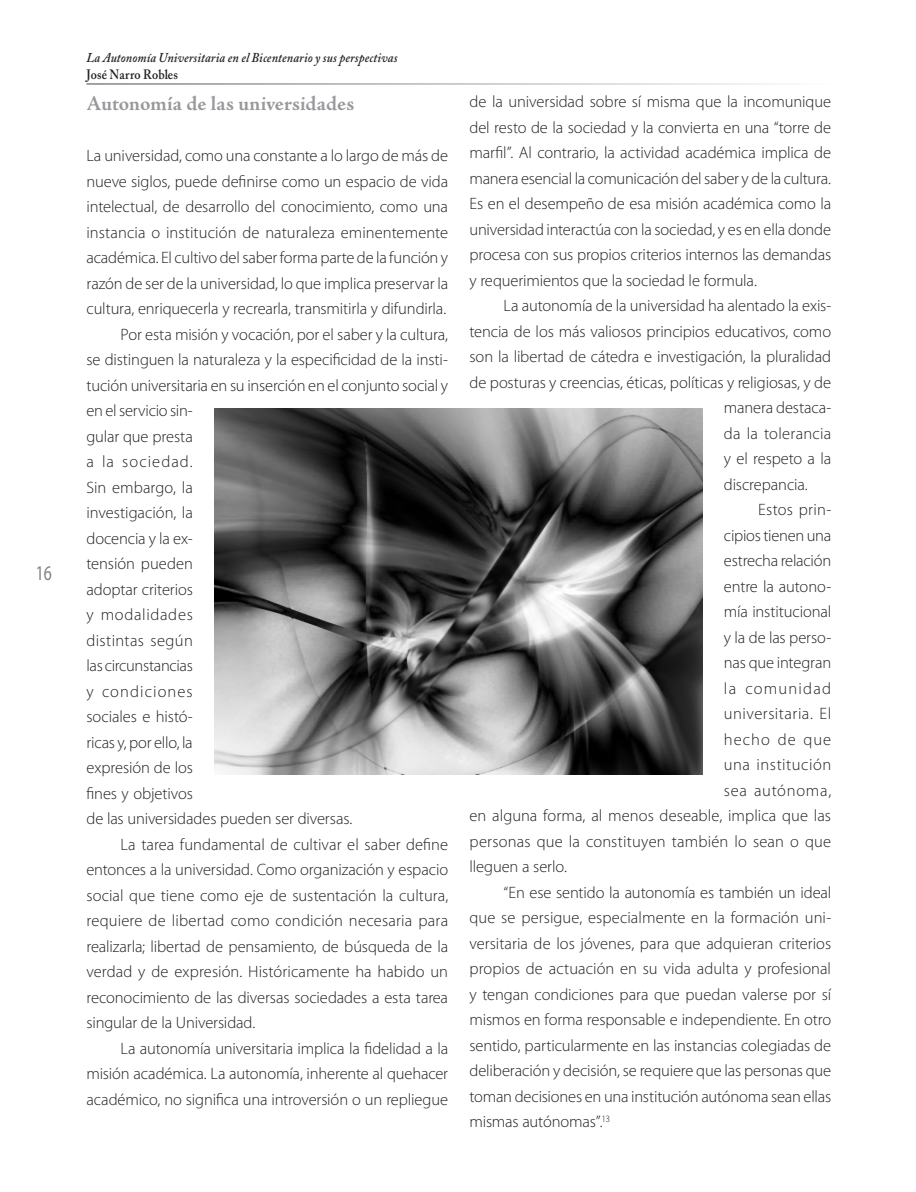
<style>
.page{position:relative;width:916px;height:1192px;background:#fff}
.page>*{position:absolute;margin:0;border:0;box-sizing:border-box;transform-origin:0 0}
.Art_-_Subtítulo{font:700 21px "Adobe Jenson Pro";color:#97999c}
.t1{font:21px "Myriad Pro";color:#808285;scale:.75 1}
.Art_-_Cuerpo_de_txt{font:300 16.5px/25.5px "Myriad Pro";letter-spacing:-.005em;color:#231f20;text-align:justify}
.Art_-_1er_párr{font:300 16.5px/25.5px "Myriad Pro";letter-spacing:-.01em;color:#231f20;text-align:justify}
.Art_-_Cuerpo_de_txt-2{font:300 16.5px "Myriad Pro";letter-spacing:.03em;color:#231f20}
.Art_-_Cuerpo_de_txt-3{font:300 16.5px "Myriad Pro";letter-spacing:.045em;color:#231f20}
.Art_-_Cuerpo_de_txt-4{font:300 16.5px "Myriad Pro";letter-spacing:.075em;color:#231f20}
.Art_-_Cuerpo_de_txt-5{font:300 16.5px "Myriad Pro";letter-spacing:.015em;color:#231f20}
.Art_-_Cuerpo_de_txt-6{font:300 16.5px "Myriad Pro";letter-spacing:.06em;color:#231f20}
.Art_-_Marquesina_red{font:italic 600 13.5px "Adobe Caslon Pro";letter-spacing:.01em;color:#231f20;scale:.9 1}
.Art_-_Marquesina_red-2{font:600 13.5px "Adobe Caslon Pro";letter-spacing:.01em;color:#231f20;scale:.9 1}
</style>
<div class="page">
<img style="left:214px;top:408px;width:488px;height:366px">
<p class="t1" style="left:36px;top:560px;width:22px">16</p>
<p class="Art_-_Marquesina_red" style="left:86px;top:50px;width:347px">La Autonomía Universitaria en el Bicentenario y sus perspectivas</p>
<p class="Art_-_Marquesina_red-2" style="left:86px;top:66px;width:103px">José Narro Robles</p>
<p class="Art_-_Subtítulo" style="left:86px;top:91px;width:269px">Autonomía de las universidades</p>
<p class="Art_-_1er_párr" style="left:86px;top:143px;width:363px">La universidad, como una constante a lo largo de más de nueve siglos, puede definirse como un espacio de vida intelectual, de desarrollo del conocimiento, como una instancia o institución de naturaleza eminentemente académica. El cultivo del saber forma parte de la función y razón de ser de la universidad, lo que implica preservar la cultura, enriquecerla y recrearla, transmitirla y difundirla.</p>
<p class="Art_-_Cuerpo_de_txt" style="left:86px;top:321px;width:363px;text-align:left;text-indent:34px">Por esta misión y vocación, por el saber y la cultura, se distinguen la naturaleza y la especificidad de la insti&shy;tución universitaria en su inserción en el conjunto social y en el servicio sin-<br>gular que presta<br>a la sociedad.<br>Sin embargo, la<br>investigación, la<br>docencia y la ex-<br>tensión pueden<br>adoptar criterios<br>y modalidades<br>distintas según<br>las circunstancias<br>y condiciones<br>sociales e histó-<br>ricas y, por ello, la<br>expresión de los<br>fines y objetivos<br>de las universidades pueden ser diversas.</p>
<p class="Art_-_Cuerpo_de_txt" style="left:86px;top:831px;width:363px;text-indent:34px">La tarea fundamental de cultivar el saber define entonces a la universidad. Como organización y espacio social que tiene como eje de sustentación la cultura, requiere de libertad como condición necesaria para realizarla; libertad de pensamiento, de búsqueda de la verdad y de expresión. Históricamente ha habido un reconocimiento de las diversas sociedades a esta tarea singular de la Universidad.</p>
<p class="Art_-_Cuerpo_de_txt" style="left:86px;top:1035px;width:363px;text-indent:34px">La autonomía universitaria implica la fidelidad a la misión académica. La autonomía, inherente al quehacer académico, no significa una introversión o un repliegue</p>
<p class="Art_-_Cuerpo_de_txt" style="left:469px;top:89px;width:363px">de la universidad sobre sí misma que la incomunique del resto de la sociedad y la convierta en una “torre de marfil”. Al contrario, la actividad académica implica de manera esencial la comunicación del saber y de la cultura.<br>Es en el desempeño de esa misión académica como la universidad interactúa con la sociedad, y es en ella donde procesa con sus propios criterios internos las demandas y requerimientos que la sociedad le formula.</p>
<p class="Art_-_Cuerpo_de_txt" style="left:503px;top:293px;width:329px">La autonomía de la universidad ha alentado la exis-</p>
<p class="Art_-_Cuerpo_de_txt" style="left:469px;top:318px;width:363px">tencia de los más valiosos principios educativos, como</p>
<p class="Art_-_Cuerpo_de_txt" style="left:469px;top:344px;width:363px">son la libertad de cátedra e investigación, la pluralidad</p>
<p class="Art_-_Cuerpo_de_txt" style="left:469px;top:369px;width:363px">de posturas y creencias, éticas, políticas y religiosas, y de</p>
<p class="Art_-_Cuerpo_de_txt" style="left:723px;top:395px;width:109px">manera destaca-</p>
<p class="Art_-_Cuerpo_de_txt" style="left:723px;top:420px;width:109px">da la tolerancia</p>
<p class="Art_-_Cuerpo_de_txt" style="left:723px;top:446px;width:109px">y el respeto a la</p>
<p class="Art_-_Cuerpo_de_txt" style="left:723px;top:471px;width:85px">discrepancia.</p>
<p class="Art_-_Cuerpo_de_txt-5" style="left:757px;top:500px;width:75px">Estos prin-</p>
<p class="Art_-_Cuerpo_de_txt" style="left:723px;top:522px;width:109px">cipios tienen una</p>
<p class="Art_-_Cuerpo_de_txt" style="left:723px;top:548px;width:109px">estrecha relación</p>
<p class="Art_-_Cuerpo_de_txt" style="left:723px;top:573px;width:109px">entre la autono-</p>
<p class="Art_-_Cuerpo_de_txt" style="left:723px;top:599px;width:109px">mía institucional</p>
<p class="Art_-_Cuerpo_de_txt" style="left:723px;top:624px;width:109px">y la de las perso-</p>
<p class="Art_-_Cuerpo_de_txt" style="left:723px;top:650px;width:109px">nas que integran</p>
<p class="Art_-_Cuerpo_de_txt-4" style="left:723px;top:678px;width:109px">la comunidad</p>
<p class="Art_-_Cuerpo_de_txt-2" style="left:723px;top:704px;width:109px">universitaria. El</p>
<p class="Art_-_Cuerpo_de_txt-6" style="left:723px;top:729px;width:109px">hecho de que</p>
<p class="Art_-_Cuerpo_de_txt-2" style="left:723px;top:755px;width:109px">una institución</p>
<p class="Art_-_Cuerpo_de_txt-3" style="left:723px;top:780px;width:109px">sea autónoma,</p>
<p class="Art_-_Cuerpo_de_txt" style="left:469px;top:803px;width:363px">en alguna forma, al menos deseable, implica que las</p>
<p class="Art_-_Cuerpo_de_txt" style="left:469px;top:828px;width:363px">personas que la constituyen también lo sean o que</p>
<p class="Art_-_Cuerpo_de_txt" style="left:469px;top:854px;width:99px">lleguen a serlo.</p>
<p class="Art_-_Cuerpo_de_txt" style="left:469px;top:879px;width:363px;text-indent:34px">“En ese sentido la autonomía es también un ideal que se persigue, especialmente en la formación uni&shy;versitaria de los jóvenes, para que adquieran criterios propios de actuación en su vida adulta y profesional y tengan condiciones para que puedan valerse por sí mismos en forma responsable e independiente. En otro sentido, particularmente en las instancias colegiadas de deliberación y decisión, se requiere que las personas que toman decisiones en una institución autónoma sean ellas mismas autónomas”.<sup>13</sup></p>
</div>
